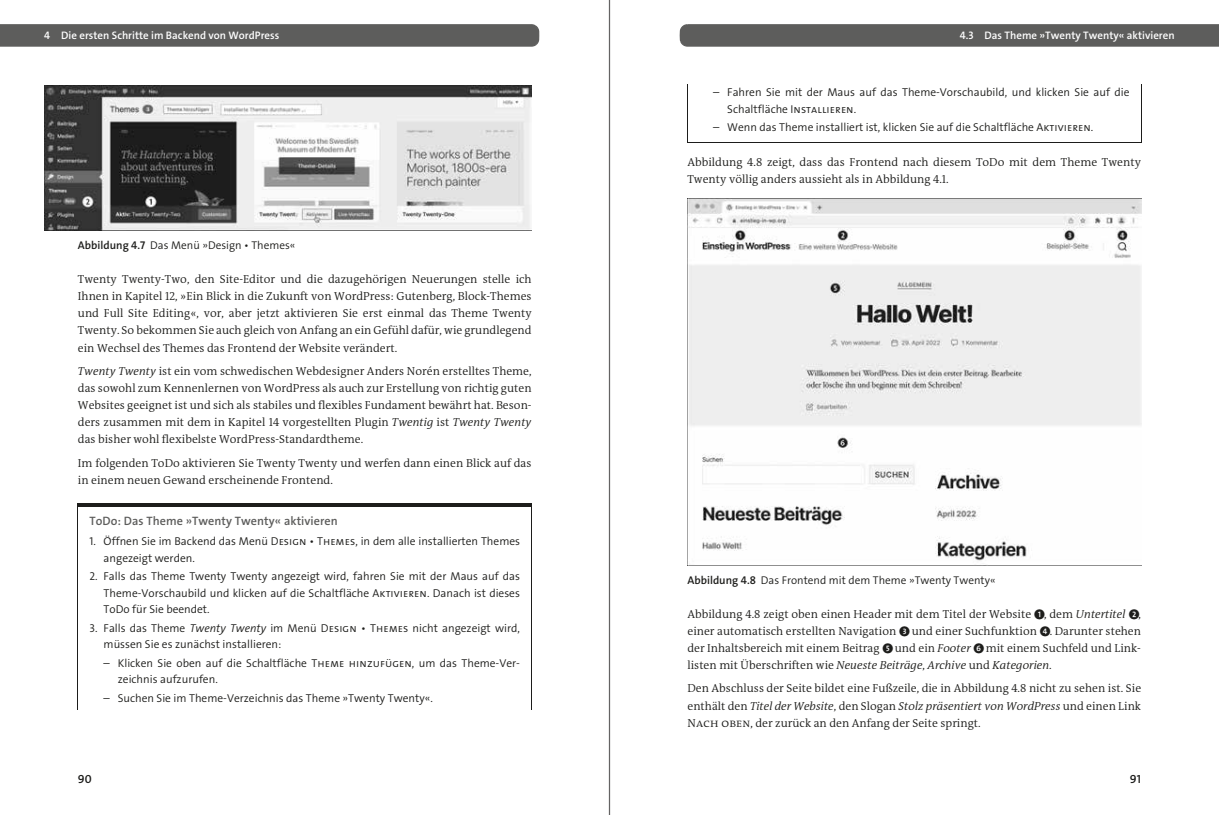
<style>
.page{position:relative;width:1219px;height:815px;background:#fff}
.page>*{position:absolute;margin:0;border:0;box-sizing:border-box;transform-origin:0 0}
.t1{font:12.25px "The Sans Os F Semi Bold Alter";letter-spacing:.005em;color:#5d5d5c}
.t2{font:11.88px "The Sans Os F Semi Bold Alter";color:#1d1d1b}
.t3{font:300 11.62px/17.1px "The Antiqua BW Prop";color:#1d1d1b;text-align:justify}
.t4{font:italic 11.62px "The Antiqua BW Prop Semi Li";color:#1d1d1b}
.t5{font:11.38px/16.5px "The Sans Os F Semi Light Alter";color:#1d1d1b}
.t6{font:11.25px "The Sans Os F Semi Light Alter";color:#1d1d1b}
.t7{font:10.88px "The Sans Os F Semi Bold Alter";color:#fff}
.s1{font-family:"The Sans Os F Semi Bold Alter"}
.s2{font-family:"The Antiqua BW Prop Semi Li";font-weight:400;font-style:italic}
.s3{font-family:"The Sans Semi Light Caps"}
.s4{font-style:italic}
.s5{font-family:"Callout C4";font-weight:400}
.s6{font-family:"The Antiqua BW Prop";font-weight:300;font-style:normal}
.s7{font-family:"The Antiqua B4 c Semi Light Caps";font-weight:400}
</style>
<div class="page">
<svg style="left:0;top:24px;width:539px;height:23px;background:#60605f"></svg>
<hr style="left:78px;top:513px;width:1px;height:196px;background:#1d1d1b">
<hr style="left:531px;top:513px;width:1px;height:196px;background:#1d1d1b">
<hr style="left:78px;top:504px;width:454px;height:2px;background:#1d1d1b">
<hr style="left:78px;top:506px;width:454px;height:1px;background:#1d1d1b">
<img style="left:44px;top:85px;width:488px;height:146px">
<svg style="left:680px;top:24px;width:539px;height:23px;background:#60605f"></svg>
<hr style="left:687px;top:85px;width:1px;height:54px;background:#1d1d1b">
<hr style="left:1141px;top:85px;width:1px;height:54px;background:#1d1d1b">
<hr style="left:687px;top:142px;width:454px;height:1px;background:#1d1d1b">
<img style="left:687px;top:199px;width:454px;height:366px">
<hr style="left:609px;top:0;width:1px;height:815px;background:#646363">
<p class="t7" style="left:44px;top:28px;width:237px">4 Die ersten Schritte im Backend von WordPress</p>
<p class="t6" style="left:78px;top:238px;width:219px"><span class="s1">Abbildung 4.7</span> Das Menü »Design • Themes«</p>
<p class="t3" style="left:78px;top:271px;width:455px">Twenty Twenty-Two, den Site-Editor und die dazugehörigen Neuerungen stelle ich Ihnen in Kapitel 12, »Ein Blick in die Zukunft von WordPress: Gutenberg, Block-Themes und Full Site Editing«, vor, aber jetzt aktivieren Sie erst einmal das Theme Twenty Twenty. So bekommen Sie auch gleich von Anfang an ein Gefühl dafür, wie grundlegend ein Wechsel des Themes das Frontend der Website verändert.</p>
<p class="t3" style="left:78px;top:362px;width:455px"><span class="s2">Twenty Twenty</span> ist ein vom schwedischen Webdesigner Anders Norén erstelltes Theme, das sowohl zum Kennenlernen von WordPress als auch zur Erstellung von richtig guten Websites geeignet ist und sich als stabiles und flexibles Fundament bewährt hat. Beson&shy;ders zusammen mit dem in Kapitel 14 vorgestellten Plugin <span class="s2">Twentig</span> ist <span class="s2">Twenty Twenty </span>das bisher wohl flexibelste WordPress-Standardtheme.</p>
<p class="t3" style="left:78px;top:454px;width:455px">Im folgenden ToDo aktivieren Sie Twenty Twenty und werfen dann einen Blick auf das in einem neuen Gewand erscheinende Frontend.</p>
<p class="t1" style="left:89px;top:513px;width:250px">ToDo: Das Theme »Twenty Twenty« aktivieren</p>
<p class="t5" style="left:104px;top:533px;width:418px;text-indent:-14px">1. Öffnen Sie im Backend das Menü <span class="s3">Design</span> • <span class="s3">Themes</span>, in dem alle installierten Themes angezeigt werden.</p>
<p class="t5" style="left:104px;top:568px;width:418px;text-align:justify;text-indent:-14px">2. Falls das Theme Twenty Twenty angezeigt wird, fahren Sie mit der Maus auf das Theme-Vorschaubild und klicken auf die Schaltfläche <span class="s3">Aktivieren</span>. Danach ist dieses ToDo für Sie beendet.</p>
<p class="t5" style="left:104px;top:619px;width:418px;text-indent:-14px">3. Falls das Theme <span class="s4">Twenty Twenty</span> im Menü <span class="s3">Design</span> • <span class="s3">Themes</span> nicht angezeigt wird, müssen Sie es zunächst installieren:</p>
<p class="t5" style="left:118px;top:654px;width:404px;text-indent:-14px">– Klicken Sie oben auf die Schaltfläche <span class="s3">Theme hinzufügen</span>, um das Theme-Ver&shy;zeichnis aufzurufen.</p>
<p class="t5" style="left:104px;top:689px;width:331px">– Suchen Sie im Theme-Verzeichnis das Theme »Twenty Twenty«.</p>
<p class="t2" style="left:78px;top:771px;width:15px">90</p>
<p class="t7" style="left:960px;top:28px;width:216px">4.3 Das Theme »Twenty Twenty« aktivieren</p>
<p class="t5" style="left:727px;top:84px;width:404px;text-indent:-14px">– Fahren Sie mit der Maus auf das Theme-Vorschaubild, und klicken Sie auf die<br>Schaltfläche <span class="s3">Installieren</span>.</p>
<p class="t5" style="left:713px;top:119px;width:382px">– Wenn das Theme installiert ist, klicken Sie auf die Schaltfläche <span class="s3">Aktivieren</span>.</p>
<p class="t3" style="left:687px;top:154px;width:455px">Abbildung 4.8 zeigt, dass das Frontend nach diesem ToDo mit dem Theme Twenty<br>Twenty völlig anders aussieht als in Abbildung 4.1.</p>
<p class="t6" style="left:687px;top:573px;width:310px"><span class="s1">Abbildung 4.8</span> Das Frontend mit dem Theme »Twenty Twenty«</p>
<p class="t3" style="left:687px;top:605px;width:455px">Abbildung 4.8 zeigt oben einen Header mit dem Titel der Website <span class="s5">1</span>, dem <span class="s2">Untertitel</span> <span class="s5">2</span>, einer automatisch erstellten Navigation <span class="s5">3</span> und einer Suchfunktion <span class="s5">4</span>. Darunter stehen der Inhaltsbereich mit einem Beitrag <span class="s5">5</span> und ein <span class="s2">Footer</span> <span class="s5">6</span> mit einem Suchfeld und Link-</p>
<p class="t4" style="left:687px;top:658px;width:366px"><span class="s6">listen mit Überschriften wie</span> Neueste Beiträge<span class="s6">,</span> Archive <span class="s6">und</span> Kategorien<span class="s6">.</span></p>
<p class="t3" style="left:687px;top:680px;width:455px">Den Abschluss der Seite bildet eine Fußzeile, die in Abbildung 4.8 nicht zu sehen ist. Sie</p>
<p class="t4" style="left:687px;top:698px;width:455px"><span class="s6">enthält den</span> Titel der Website<span class="s6">, den Slogan</span> Stolz präsentiert von WordPress <span class="s6">und einen Link</span></p>
<p class="t3" style="left:687px;top:714px;width:295px"><span class="s7">Nach oben</span>, der zurück an den Anfang der Seite springt.</p>
<p class="t2" style="left:1130px;top:771px;width:13px">91</p>
</div>
